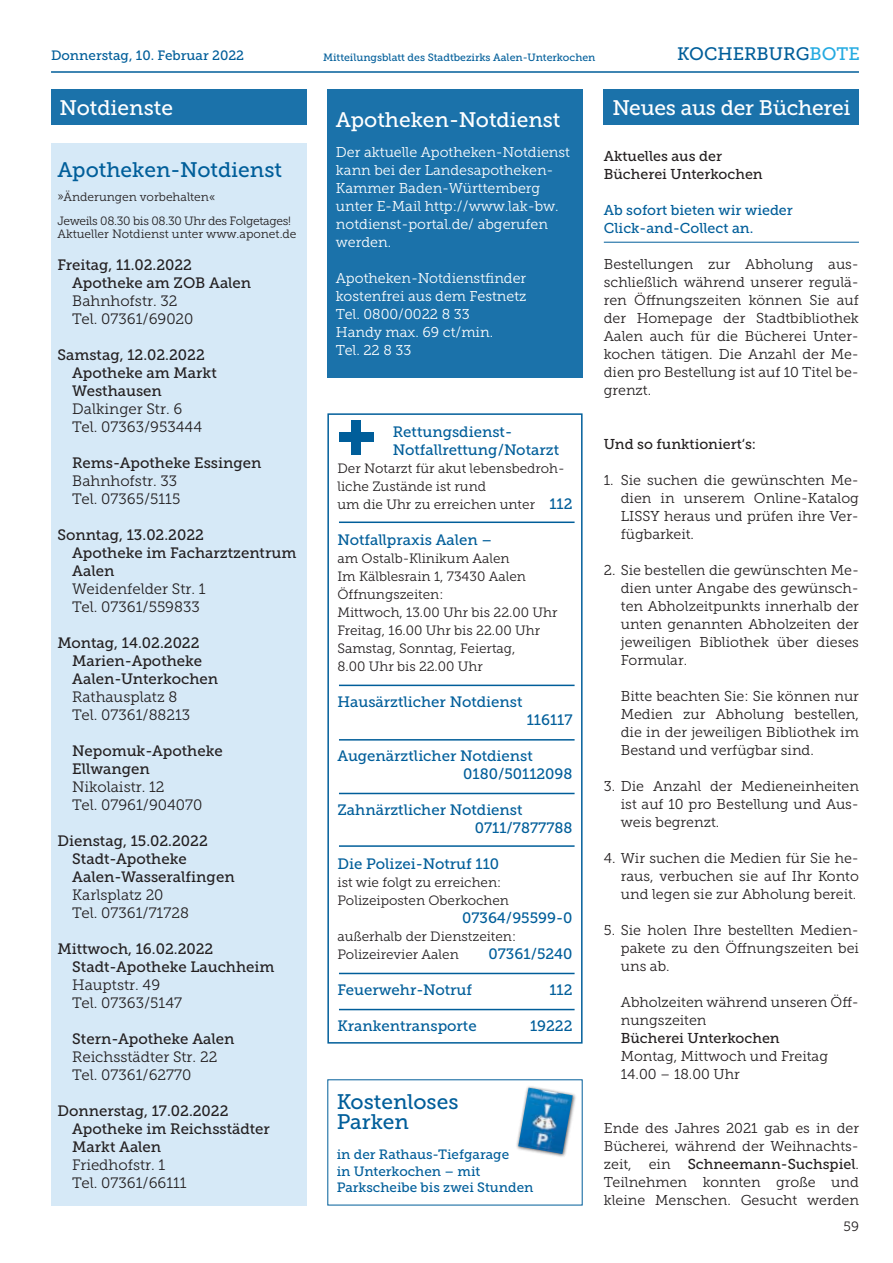
<style>
.page{position:relative;width:893px;height:1263px;background:#fff}
.page>*{position:absolute;margin:0;border:0;box-sizing:border-box;transform-origin:0 0}
.t1{font:21px "Museo Slab 500";letter-spacing:-.005em;color:#fff}
.t2{font:21px/20.4px "Museo Slab 500";color:#005e9a}
.t3{font:18px "Museo Slab 500";color:#005e9a}
.t4{font:15px/18px "Museo Slab 500";color:#231f20}
.t5{font:15px/18px "Museo Slab 300";color:#231f20}
.t6{font:15px/18px "Museo Slab 500";color:#005e9a}
.t7{font:14.25px/18px "Museo Slab 300";color:#231f20;text-align:justify}
.t8{font:14.25px/18px "Museo Slab 300";color:#fff}
.t9{font:14.25px/18px "Museo Slab 500";color:#231f20}
.t10{font:14.25px/18px "Museo Slab 500";color:#005e9a}
.t11{font:13.5px/18px "Museo Slab 300";color:#231f20}
.t12{font:13.5px/16.2px "Museo Slab 500";color:#005e9a}
.t13{font:12px/24px "Museo Slab 300";letter-spacing:-.025em;color:#231f20}
.t14{font:12px "Museo Slab 300";letter-spacing:-.005em;color:#231f20}
.t15{font:10.5px "Museo Slab 500";color:#005e9a}
.s1{color:#24aae1}
.s2{font-family:"Museo Slab 500";font-size:15px;color:#005e9a}
.s3{font-family:"Museo Slab 300"}
</style>
<div class="page">
<hr style="left:51px;top:71px;width:808px;height:2px;background:#005e9a">
<hr style="left:604px;top:242px;width:255px;height:1px;background:#005e9a">
<div style="left:51px;top:143px;width:255px;height:1062px;background:#d6e9f7"></div>
<div style="left:327px;top:89px;width:256px;height:288px;background:#1b72aa"></div>
<div style="left:351px;top:420px;width:10px;height:34px;background:#005e9a"></div>
<div style="left:339px;top:433px;width:34px;height:9px;background:#005e9a"></div>
<div style="left:327px;top:413px;width:256px;height:630px;border:2px solid #005e9a"></div>
<hr style="left:339px;top:521px;width:236px;height:2px;background:#005e9a">
<hr style="left:339px;top:739px;width:236px;height:1px;background:#005e9a">
<hr style="left:339px;top:793px;width:236px;height:1px;background:#005e9a">
<hr style="left:339px;top:845px;width:236px;height:2px;background:#005e9a">
<hr style="left:339px;top:685px;width:236px;height:1px;background:#005e9a">
<hr style="left:339px;top:973px;width:236px;height:1px;background:#005e9a">
<hr style="left:339px;top:1009px;width:236px;height:1px;background:#005e9a">
<div style="left:515px;top:1085px;width:61px;height:73px;background:#231f20;opacity:.75"></div>
<img style="left:518px;top:1087px;width:55px;height:67px">
<div style="left:51px;top:89px;width:255px;height:36px;background:#1b72aa"></div>
<div style="left:604px;top:89px;width:255px;height:36px;background:#1b72aa"></div>
<p class="t12" style="left:51px;top:48px;width:195px">Donnerstag, 10. Februar 2022</p>
<p class="t15" style="left:323px;top:51px;width:274px">Mitteilungsblatt des Stadtbezirks Aalen-Unterkochen</p>
<p class="t3" style="left:677px;top:44px;width:184px">KOCHERBURG<span class="s1">BOTE</span></p>
<h1 class="t1" style="left:60px;top:96px;width:115px">Notdienste</h1>
<h1 class="t1" style="left:612px;top:96px;width:240px">Neues aus der Bücherei</h1>
<h1 class="t1" style="left:336px;top:108px;width:226px">Apotheken-Notdienst</h1>
<p class="t8" style="left:336px;top:143px;width:236px">Der aktuelle Apotheken-Notdienst kann bei der Landesapotheken-<br>Kammer Baden-Württemberg unter E-Mail http://www.lak-bw. notdienst-portal.de/ abgerufen werden.</p>
<p class="t8" style="left:336px;top:269px;width:192px">Apotheken-Notdienstfinder kostenfrei aus dem Festnetz<br>Tel. 0800/0022 8 33<br>Handy max. 69 ct/min.<br>Tel. 22 8 33</p>
<p class="t9" style="left:604px;top:147px;width:160px">Aktuelles aus der<br>Bücherei Unterkochen</p>
<p class="t10" style="left:604px;top:201px;width:191px">Ab sofort bieten wir wieder<br>Click-and-Collect an.</p>
<p class="t7" style="left:604px;top:255px;width:257px">Bestellungen zur Abholung aus&shy;schließlich während unserer regulä&shy;ren Öffnungszeiten können Sie auf der Homepage der Stadtbibliothek Aalen auch für die Bücherei Unter&shy;kochen tätigen. Die Anzahl der Me&shy;dien pro Bestellung ist auf 10 Titel be&shy;grenzt.</p>
<h1 class="t2" style="left:57px;top:159px;width:226px">Apotheken-Notdienst</h1>
<p class="t13" style="left:57px;top:185px;width:235px">»Änderungen vorbehalten«<br>Jeweils 08.30 bis 08.30 Uhr des Folgetages!</p>
<p class="t14" style="left:57px;top:228px;width:241px">Aktueller Notdienst unter www.aponet.de</p>
<p class="t4" style="left:72px;top:256px;width:180px;text-indent:-15px">Freitag, 11.02.2022<br>Apotheke am ZOB Aalen</p>
<p class="t5" style="left:72px;top:292px;width:123px">Bahnhofstr. 32<br>Tel. 07361/69020</p>
<p class="t4" style="left:72px;top:346px;width:146px;text-indent:-15px">Samstag, 12.02.2022<br>Apotheke am Markt<br>Westhausen</p>
<p class="t5" style="left:72px;top:400px;width:131px">Dalkinger Str. 6<br>Tel. 07363/953444</p>
<p class="t4" style="left:72px;top:454px;width:191px">Rems-Apotheke Essingen</p>
<p class="t5" style="left:72px;top:472px;width:110px">Bahnhofstr. 33<br>Tel. 07365/5115</p>
<p class="t4" style="left:72px;top:526px;width:226px;text-indent:-15px">Sonntag, 13.02.2022<br>Apotheke im Facharztzentrum<br>Aalen</p>
<p class="t5" style="left:72px;top:580px;width:135px">Weidenfelder Str. 1<br>Tel. 07361/559833</p>
<p class="t4" style="left:72px;top:634px;width:147px;text-indent:-15px">Montag, 14.02.2022<br>Marien-Apotheke<br>Aalen-Unterkochen</p>
<p class="t5" style="left:72px;top:688px;width:120px">Rathausplatz 8<br>Tel. 07361/88213</p>
<p class="t4" style="left:72px;top:742px;width:152px">Nepomuk-Apotheke<br>Ellwangen</p>
<p class="t5" style="left:72px;top:778px;width:132px">Nikolaistr. 12<br>Tel. 07961/904070</p>
<p class="t4" style="left:72px;top:832px;width:164px;text-indent:-15px">Dienstag, 15.02.2022<br>Stadt-Apotheke<br>Aalen-Wasseralfingen</p>
<p class="t5" style="left:72px;top:886px;width:118px">Karlsplatz 20<br>Tel. 07361/71728</p>
<p class="t4" style="left:72px;top:940px;width:204px;text-indent:-15px">Mittwoch, 16.02.2022<br>Stadt-Apotheke Lauchheim</p>
<p class="t5" style="left:72px;top:976px;width:111px">Hauptstr. 49<br>Tel. 07363/5147</p>
<p class="t4" style="left:72px;top:1030px;width:164px">Stern-Apotheke Aalen</p>
<p class="t5" style="left:72px;top:1048px;width:147px">Reichsstädter Str. 22<br>Tel. 07361/62770</p>
<p class="t4" style="left:72px;top:1102px;width:199px;text-indent:-15px">Donnerstag, 17.02.2022<br>Apotheke im Reichsstädter<br>Markt Aalen</p>
<p class="t5" style="left:72px;top:1156px;width:116px">Friedhofstr. 1<br>Tel. 07361/66111</p>
<p class="t6" style="left:393px;top:423px;width:168px">Rettungsdienst-<br>Notfallrettung/Notarzt</p>
<p class="t11" style="left:337px;top:459px;width:237px">Der Notarzt für akut lebensbedroh&shy;liche Zustände ist rund<br>um die Uhr zu erreichen unter <span class="s2">112</span></p>
<p class="t6" style="left:337px;top:531px;width:156px">Notfallpraxis Aalen –</p>
<p class="t11" style="left:337px;top:549px;width:221px">am Ostalb-Klinikum Aalen<br>Im Kälblesrain 1, 73430 Aalen<br>Öffnungszeiten:<br>Mittwoch, 13.00 Uhr bis 22.00 Uhr<br>Freitag, 16.00 Uhr bis 22.00 Uhr<br>Samstag, Sonntag, Feiertag,<br>8.00 Uhr bis 22.00 Uhr</p>
<p class="t6" style="left:337px;top:693px;width:187px">Hausärztlicher Notdienst</p>
<p class="t6" style="left:527px;top:711px;width:47px">116117</p>
<p class="t6" style="left:463px;top:747px;width:111px;text-indent:-126px">Augenärztlicher Notdienst<br>0180/50112098</p>
<p class="t6" style="left:475px;top:801px;width:99px;text-indent:-137px">Zahnärztlicher Notdienst<br>0711/7877788</p>
<p class="t6" style="left:337px;top:855px;width:163px">Die Polizei-Notruf 110</p>
<p class="t11" style="left:337px;top:873px;width:173px">ist wie folgt zu erreichen:<br>Polizeiposten Oberkochen</p>
<p class="t6" style="left:462px;top:909px;width:112px">07364/95599-0</p>
<p class="t11" style="left:337px;top:927px;width:180px">außerhalb der Dienstzeiten:<br>Polizeirevier Aalen</p>
<p class="t9" style="left:604px;top:435px;width:154px">Und so funktioniert‘s:</p>
<p class="t7" style="left:621px;top:471px;width:240px;text-indent:-17px">1. Sie suchen die gewünschten Me&shy;dien in unserem Online-Katalog LISSY heraus und prüfen ihre Ver&shy;fügbarkeit.</p>
<p class="t7" style="left:621px;top:561px;width:240px;text-indent:-17px">2. Sie bestellen die gewünschten Me&shy;dien unter Angabe des gewünsch&shy;ten Abholzeitpunkts innerhalb der unten genannten Abholzeiten der jeweiligen Bibliothek über dieses Formular.</p>
<p class="t7" style="left:621px;top:687px;width:240px">Bitte beachten Sie: Sie können nur Medien zur Abholung bestellen, die in der jeweiligen Bibliothek im Bestand und verfügbar sind.</p>
<p class="t7" style="left:621px;top:777px;width:240px;text-indent:-17px">3. Die Anzahl der Medieneinheiten ist auf 10 pro Bestellung und Aus&shy;weis begrenzt.</p>
<p class="t7" style="left:621px;top:849px;width:240px;text-indent:-17px">4. Wir suchen die Medien für Sie he&shy;raus, verbuchen sie auf Ihr Konto und legen sie zur Abholung bereit.</p>
<p class="t7" style="left:621px;top:921px;width:240px;text-indent:-17px">5. Sie holen Ihre bestellten Medien&shy;pakete zu den Öffnungszeiten bei uns ab.</p>
<p class="t7" style="left:621px;top:993px;width:240px">Abholzeiten während unseren Öff&shy;nungszeiten</p>
<p class="t9" style="left:621px;top:1029px;width:160px">Bücherei Unterkochen</p>
<p class="t7" style="left:621px;top:1047px;width:209px">Montag, Mittwoch und Freitag<br>14.00 – 18.00 Uhr</p>
<p class="t6" style="left:488px;top:945px;width:86px">07361/5240</p>
<p class="t6" style="left:337px;top:981px;width:136px">Feuerwehr-Notruf</p>
<p class="t6" style="left:549px;top:981px;width:25px">112</p>
<p class="t6" style="left:337px;top:1017px;width:141px">Krankentransporte</p>
<p class="t6" style="left:530px;top:1017px;width:44px">19222</p>
<h1 class="t2" style="left:337px;top:1091px;width:123px">Kostenloses<br>Parken</h1>
<p class="t12" style="left:337px;top:1146px;width:198px">in der Rathaus-Tiefgarage<br>in Unterkochen – mit<br>Parkscheibe bis zwei Stunden</p>
<p class="t7" style="left:604px;top:1119px;width:257px">Ende des Jahres 2021 gab es in der<br>Bücherei, während der Weihnachts-</p>
<p class="t9" style="left:604px;top:1155px;width:257px"><span class="s3">zeit, ein</span> Schneemann-Suchspiel<span class="s3">.</span></p>
<p class="t7" style="left:604px;top:1173px;width:257px">Teilnehmen konnten große und kleine Menschen. Gesucht werden</p>
<p class="t11" style="left:843px;top:1217px;width:17px">59</p>
</div>
